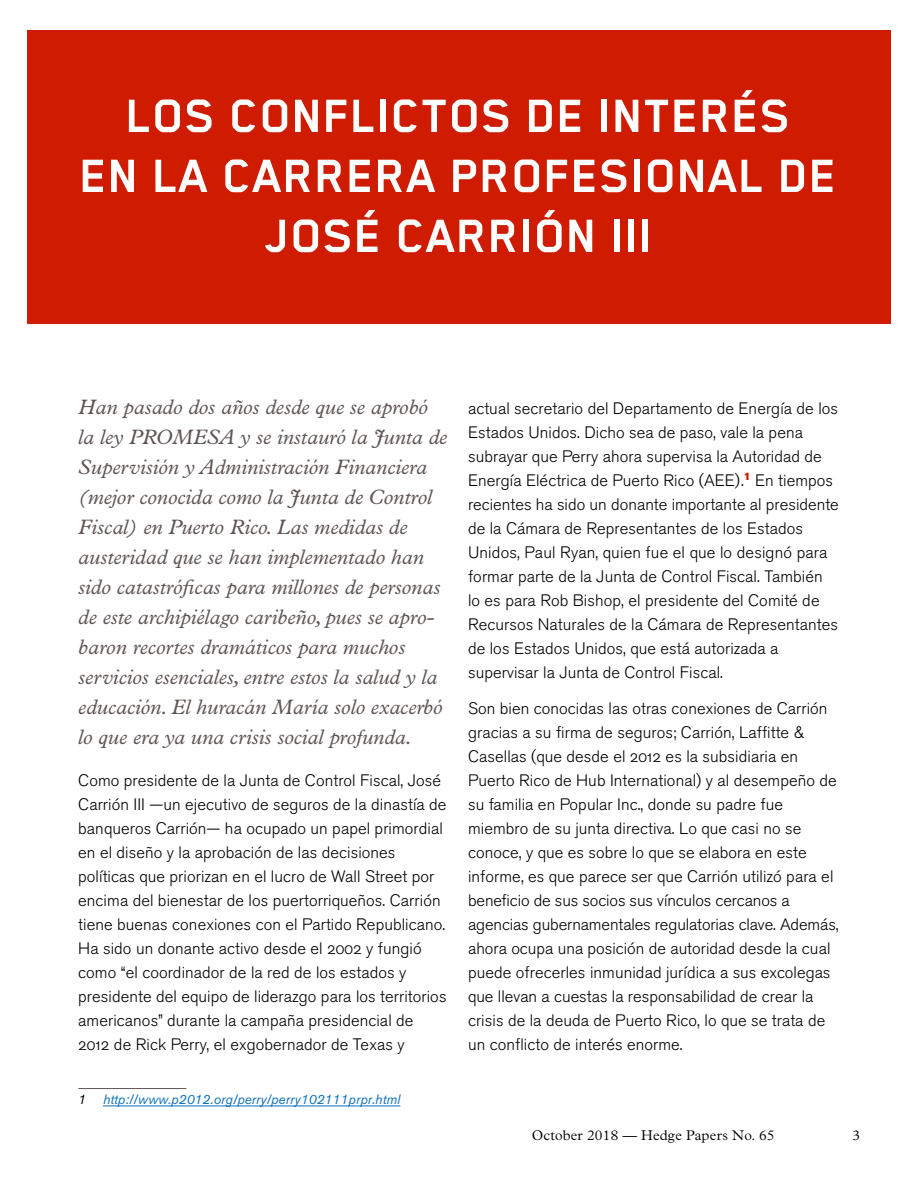
<style>
.page{position:relative;width:918px;height:1188px;background:#fff}
.page>*{position:absolute;margin:0;border:0;box-sizing:border-box;transform-origin:0 0}
.t1{font:700 54px/60px "Blender Pro";letter-spacing:.01em;color:#fff;text-align:center}
.t2{font:italic 21px/30px "Plantin MT Pro";color:#5f5654}
.t3{font:16.5px/24px "Akzidenz Grotesk BQ Light Os F";letter-spacing:.005em;color:#000}
.t4{font:300 14.25px "Plantin MT Pro";letter-spacing:.01em;color:#000}
.t5{font:italic 13.5px "Akzidenz Grotesk BQ";letter-spacing:.01em;color:#0c70b9}
.t6{font:italic 13.5px "Akzidenz Grotesk BQ";color:#000}
</style>
<div class="page">
<div style="left:27px;top:30px;width:864px;height:294px;background:#cf1b00"></div>
<hr style="left:78px;top:1088px;width:108px;height:1px;background:#5f5654">
<hr style="left:103px;top:1105px;width:297px;height:1px;background:#0c70b9">
<h1 class="t1" style="left:80px;top:85px;width:759px">LOS CONFLICTOS DE INTERÉS<br>EN LA CARRERA PROFESIONAL DE<br>JOSÉ CARRIÓN III</h1>
<p class="t2" style="left:78px;top:392px;width:371px">Han pasado dos años desde que se aprobó la ley PROMESA y se instauró la Junta de Supervisión y Administración Financiera (mejor conocida como la Junta de Control Fiscal) en Puerto Rico. Las medidas de austeridad que se han implementado han sido catastróficas para millones de personas de este archipiélago caribeño, pues se apro&shy;baron recortes dramáticos para muchos servicios esenciales, entre estos la salud y la educación. El huracán María solo exacerbó lo que era ya una crisis social profunda.</p>
<p class="t3" style="left:78px;top:769px;width:370px">Como presidente de la Junta de Control Fiscal, José Carrión III —un ejecutivo de seguros de la dinastía de banqueros Carrión— ha ocupado un papel primordial en el diseño y la aprobación de las decisiones políticas que priorizan en el lucro de Wall Street por encima del bienestar de los puertorriqueños. Carrión tiene buenas conexiones con el Partido Republicano.<br>Ha sido un donante activo desde el 2002 y fungió como “el coordinador de la red de los estados y presidente del equipo de liderazgo para los territorios americanos” durante la campaña presidencial de 2012 de Rick Perry, el exgobernador de Texas y</p>
<p class="t6" style="left:78px;top:1091px;width:9px">1</p>
<p class="t5" style="left:103px;top:1091px;width:299px">http://www.p2012.org/perry/perry102111prpr.html</p>
<p class="t3" style="left:468px;top:397px;width:372px">actual secretario del Departamento de Energía de los Estados Unidos. Dicho sea de paso, vale la pena subrayar que Perry ahora supervisa la Autoridad de Energía Eléctrica de Puerto Rico (AEE).<sup>1</sup> En tiempos recientes ha sido un donante importante al presidente de la Cámara de Representantes de los Estados Unidos, Paul Ryan, quien fue el que lo designó para formar parte de la Junta de Control Fiscal. También lo es para Rob Bishop, el presidente del Comité de Recursos Naturales de la Cámara de Representantes de los Estados Unidos, que está autorizada a supervisar la Junta de Control Fiscal.</p>
<p class="t3" style="left:468px;top:697px;width:372px">Son bien conocidas las otras conexiones de Carrión gracias a su firma de seguros; Carrión, Laffitte &amp; Casellas (que desde el 2012 es la subsidiaria en Puerto Rico de Hub International) y al desempeño de su familia en Popular Inc., donde su padre fue miembro de su junta directiva. Lo que casi no se conoce, y que es sobre lo que se elabora en este informe, es que parece ser que Carrión utilizó para el beneficio de sus socios sus vínculos cercanos a agencias gubernamentales regulatorias clave. Además, ahora ocupa una posición de autoridad desde la cual puede ofrecerles inmunidad jurídica a sus excolegas que llevan a cuestas la responsabilidad de crear la crisis de la deuda de Puerto Rico, lo que se trata de un conflicto de interés enorme.</p>
<p class="t4" style="left:532px;top:1127px;width:244px">October 2018 — Hedge Papers No. 65</p>
<p class="t4" style="left:852px;top:1127px;width:9px">3</p>
</div>
